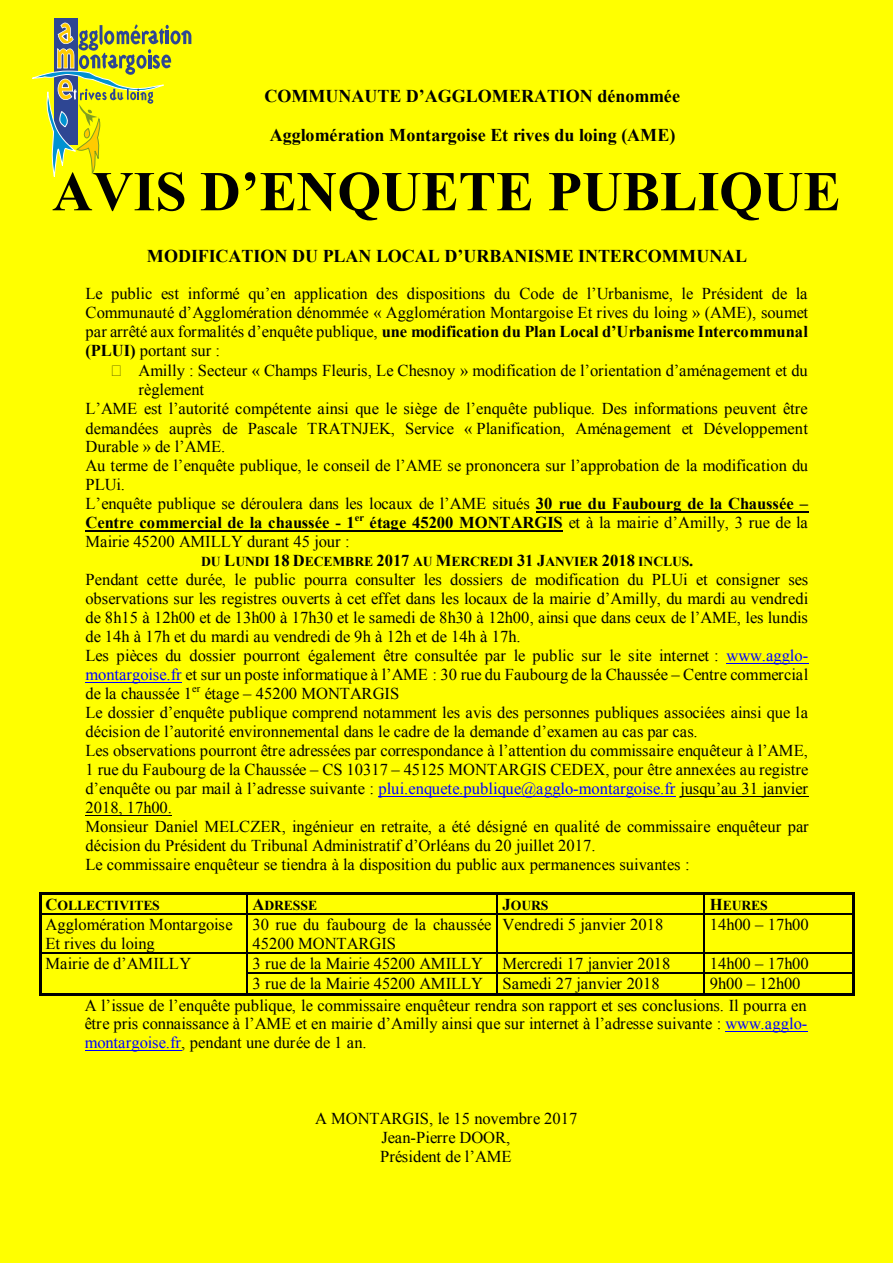
<style>
.page{position:relative;width:893px;height:1263px;background:#fff}
.page>*{position:absolute;margin:0;border:0;box-sizing:border-box;transform-origin:0 0}
.t1{font:700 56.25px "Times New Roman";color:#000}
.t2{font:700 18px/38.8px "Times New Roman";color:#000}
.t3{font:16.58px/19px "Times New Roman";color:#000}
.t4{font:700 16.58px "Times New Roman";color:#000}
.t5{font:700 13.65px "Times New Roman";letter-spacing:-.01em;color:#000}
.t6{font:700 10.43px "Times New Roman";color:#000}
.s1{font-weight:700}
.s2{font-size:16.58px}
.s3{color:#00f}
</style>
<div class="page">
<div style="left:0;top:0;width:892px;height:1263px;background:#ff0"></div>
<hr style="left:536px;top:511px;width:273px;height:1px;background:#000">
<hr style="left:86px;top:530px;width:477px;height:1px;background:#000">
<hr style="left:726px;top:663px;width:83px;height:1px;background:#00f">
<hr style="left:86px;top:682px;width:96px;height:1px;background:#00f">
<hr style="left:379px;top:796px;width:297px;height:1px;background:#00f">
<hr style="left:680px;top:796px;width:129px;height:1px;background:#000">
<hr style="left:86px;top:815px;width:86px;height:1px;background:#000">
<hr style="left:41px;top:892px;width:206px;height:2px;background:#000">
<hr style="left:249px;top:892px;width:247px;height:2px;background:#000">
<hr style="left:498px;top:892px;width:206px;height:2px;background:#000">
<hr style="left:706px;top:892px;width:146px;height:2px;background:#000">
<hr style="left:852px;top:894px;width:3px;height:19px;background:#000">
<svg style="left:39px;top:892px;width:2px;height:22px"></svg>
<hr style="left:41px;top:913px;width:206px;height:1px;background:#000">
<svg style="left:247px;top:892px;width:2px;height:22px"></svg>
<hr style="left:248px;top:913px;width:248px;height:1px;background:#000">
<svg style="left:496px;top:892px;width:2px;height:22px"></svg>
<hr style="left:497px;top:913px;width:207px;height:1px;background:#000">
<svg style="left:704px;top:892px;width:2px;height:22px"></svg>
<hr style="left:705px;top:913px;width:147px;height:1px;background:#000">
<hr style="left:39px;top:914px;width:2px;height:39px;background:#000">
<hr style="left:247px;top:914px;width:1px;height:39px;background:#000">
<hr style="left:496px;top:914px;width:1px;height:39px;background:#000">
<hr style="left:704px;top:914px;width:1px;height:39px;background:#000">
<hr style="left:852px;top:914px;width:3px;height:39px;background:#000">
<hr style="left:41px;top:953px;width:206px;height:1px;background:#000">
<hr style="left:248px;top:953px;width:248px;height:1px;background:#000">
<hr style="left:497px;top:953px;width:207px;height:1px;background:#000">
<hr style="left:705px;top:953px;width:147px;height:1px;background:#000">
<hr style="left:852px;top:954px;width:3px;height:19px;background:#000">
<hr style="left:248px;top:973px;width:248px;height:1px;background:#000">
<hr style="left:497px;top:973px;width:207px;height:1px;background:#000">
<hr style="left:705px;top:973px;width:147px;height:1px;background:#000">
<svg style="left:39px;top:953px;width:2px;height:42px"></svg>
<hr style="left:41px;top:993px;width:206px;height:2px;background:#000">
<svg style="left:247px;top:953px;width:2px;height:42px"></svg>
<hr style="left:249px;top:993px;width:247px;height:2px;background:#000">
<svg style="left:496px;top:953px;width:2px;height:42px"></svg>
<hr style="left:498px;top:993px;width:206px;height:2px;background:#000">
<svg style="left:704px;top:953px;width:2px;height:42px"></svg>
<hr style="left:706px;top:993px;width:146px;height:2px;background:#000">
<hr style="left:852px;top:974px;width:3px;height:19px;background:#000">
<hr style="left:725px;top:1031px;width:83px;height:1px;background:#00f">
<hr style="left:85px;top:1050px;width:96px;height:1px;background:#00f">
<div style="left:54px;top:19px;width:24px;height:126px;background:#2e4693"></div>
<svg style="left:32px;top:23px;width:159px;height:154px"></svg>
<p class="t2" style="left:264px;top:76px;width:417px">COMMUNAUTE D’AGGLOMERATION dénommée<br>Agglomération Montargoise Et rives du loing (AME)</p>
<h1 class="t1" style="left:52px;top:153px;width:790px">AVIS D’ENQUETE PUBLIQUE</h1>
<p class="t2" style="left:147px;top:236px;width:602px">MODIFICATION DU PLAN LOCAL D’URBANISME INTERCOMMUNAL</p>
<p class="t3" style="left:86px;top:284px;width:724px;text-align:justify">Le public est informé qu’en application des dispositions du Code de l’Urbanisme, le Président de la Communauté d’Agglomération dénommée « Agglomération Montargoise Et rives du loing » (AME), soumet par arrêté aux formalités d’enquête publique, <span class="s1">une modification du Plan Local d’Urbanisme Intercommunal (PLUI)</span> portant sur :</p>
<p class="t3" style="left:138px;top:361px;width:671px">Amilly : Secteur « Champs Fleuris, Le Chesnoy » modification de l’orientation d’aménagement et du</p>
<p class="t3" style="left:138px;top:380px;width:67px">règlement</p>
<p class="t3" style="left:86px;top:399px;width:724px">L’AME est l’autorité compétente ainsi que le siège de l’enquête publique. Des informations peuvent être</p>
<p class="t3" style="left:86px;top:418px;width:724px">demandées auprès de Pascale TRATNJEK, Service « Planification, Aménagement et Développement</p>
<p class="t3" style="left:86px;top:437px;width:141px">Durable » de l’AME.</p>
<p class="t3" style="left:86px;top:456px;width:724px">Au terme de l’enquête publique, le conseil de l’AME se prononcera sur l’approbation de la modification du</p>
<p class="t3" style="left:86px;top:475px;width:41px">PLUi.</p>
<p class="t3" style="left:86px;top:494px;width:724px">L’enquête publique se déroulera dans les locaux de l’AME situés <span class="s1">30 rue du Faubourg de la Chaussée –</span></p>
<p class="t4" style="left:86px;top:511px;width:271px">Centre commercial de la chaussée - 1</p>
<p class="t6" style="left:355px;top:510px;width:11px">er</p>
<p class="t3" style="left:370px;top:513px;width:440px"><span class="s1">étage 45200 MONTARGIS</span> et à la mairie d’Amilly, 3 rue de la</p>
<p class="t3" style="left:86px;top:532px;width:266px">Mairie 45200 AMILLY durant 45 jour :</p>
<p class="t5" style="left:201px;top:552px;width:494px">DU <span class="s2">L</span>UNDI <span class="s2">18 D</span>ECEMBRE <span class="s2">2017</span> AU <span class="s2">M</span>ERCREDI <span class="s2">31 J</span>ANVIER <span class="s2">2018</span> INCLUS<span class="s2">.</span></p>
<p class="t3" style="left:86px;top:570px;width:725px">Pendant cette durée, le public pourra consulter les dossiers de modification du PLUi et consigner ses observations sur les registres ouverts à cet effet dans les locaux de la mairie d’Amilly, du mardi au vendredi de 8h15 à 12h00 et de 13h00 à 17h30 et le samedi de 8h30 à 12h00, ainsi que dans ceux de l’AME, les lundis de 14h à 17h et du mardi au vendredi de 9h à 12h et de 14h à 17h.<br>Les pièces du dossier pourront également être consultée par le public sur le site internet : <span class="s3">www.agglo&shy;montargoise.fr</span> et sur un poste informatique à l’AME : 30 rue du Faubourg de la Chaussée – Centre commercial de la chaussée 1<sup>er</sup> étage – 45200 MONTARGIS<br>Le dossier d’enquête publique comprend notamment les avis des personnes publiques associées ainsi que la décision de l’autorité environnemental dans le cadre de la demande d’examen au cas par cas.<br>Les observations pourront être adressées par correspondance à l’attention du commissaire enquêteur à l’AME, 1 rue du Faubourg de la Chaussée – CS 10317 – 45125 MONTARGIS CEDEX, pour être annexées au registre d’enquête ou par mail à l’adresse suivante : <span class="s3">plui.enquete.publique@agglo-montargoise.fr</span> jusqu’au 31 janvier 2018, 17h00.<br>Monsieur Daniel MELCZER, ingénieur en retraite, a été désigné en qualité de commissaire enquêteur par décision du Président du Tribunal Administratif d’Orléans du 20 juillet 2017.<br>Le commissaire enquêteur se tiendra à la disposition du public aux permanences suivantes :</p>
<p class="t5" style="left:46px;top:896px;width:116px"><span class="s2">C</span>OLLECTIVITES</p>
<p class="t5" style="left:253px;top:896px;width:66px"><span class="s2">A</span>DRESSE</p>
<p class="t5" style="left:502px;top:896px;width:48px"><span class="s2">J</span>OURS</p>
<p class="t5" style="left:710px;top:896px;width:60px"><span class="s2">H</span>EURES</p>
<p class="t3" style="left:46px;top:915px;width:189px">Agglomération Montargoise<br>Et rives du loing</p>
<p class="t3" style="left:253px;top:915px;width:240px">30 rue du faubourg de la chaussée<br>45200 MONTARGIS</p>
<p class="t3" style="left:502px;top:915px;width:162px">Vendredi 5 janvier 2018</p>
<p class="t3" style="left:710px;top:915px;width:100px">14h00 – 17h00</p>
<p class="t3" style="left:46px;top:954px;width:147px">Mairie de d’AMILLY</p>
<p class="t3" style="left:253px;top:954px;width:419px">3 rue de la Mairie 45200 AMILLY Mercredi 17 janvier 2018</p>
<p class="t3" style="left:710px;top:954px;width:100px">14h00 – 17h00</p>
<p class="t3" style="left:253px;top:974px;width:409px">3 rue de la Mairie 45200 AMILLY Samedi 27 janvier 2018</p>
<p class="t3" style="left:85px;top:973px;width:723px;line-height:21.3px;text-indent:625px">9h00 – 12h00<br>A l’issue de l’enquête publique, le commissaire enquêteur rendra son rapport et ses conclusions. Il pourra en</p>
<p class="t3" style="left:85px;top:1014px;width:724px">être pris connaissance à l’AME et en mairie d’Amilly ainsi que sur internet à l’adresse suivante : <span class="s3">www.agglo&shy;montargoise.fr</span>, pendant une durée de 1 an.</p>
<p class="t3" style="left:315px;top:1109px;width:264px;text-align:center">A MONTARGIS, le 15 novembre 2017<br>Jean-Pierre DOOR,<br>Président de l’AME</p>
</div>
